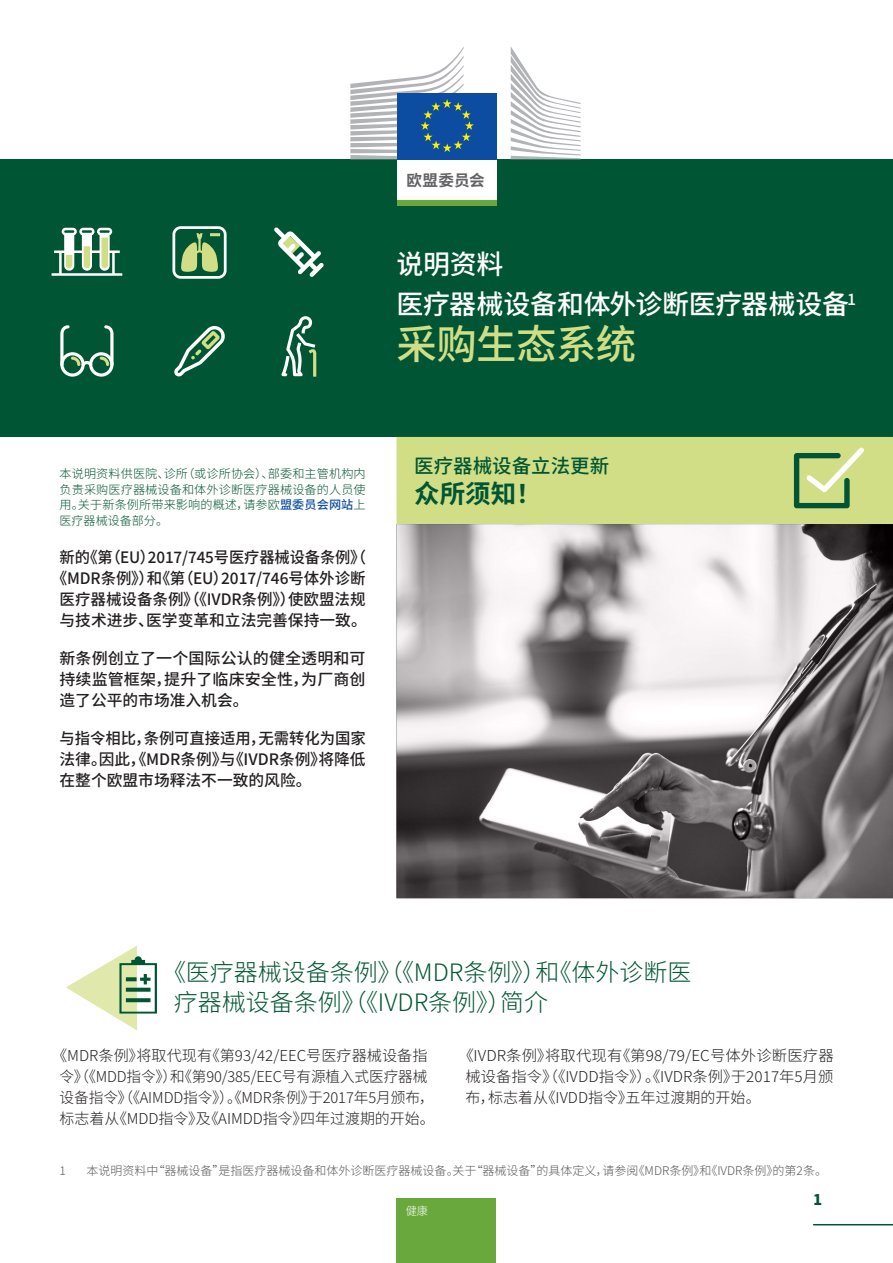
<style>
.page{position:relative;width:893px;height:1263px;background:#fff}
.page>*{position:absolute;margin:0;border:0;box-sizing:border-box;transform-origin:0 0}
.t1{font:500 40.5px "Source Han Sans CN";letter-spacing:-.015em;color:#d2de86}
.t2{font:500 27px "Source Han Sans CN";letter-spacing:-.01em;color:#fff}
.t3{font:700 25.5px "Source Han Sans CN";color:#005634}
.t4{font:300 24px/30px "Source Han Sans CN";color:#005634}
.t5{font:500 19.5px "Source Han Sans CN";color:#005634}
.t6{font:700 16.5px "EC Square Sans Pro";color:#005634}
.t7{font:500 15.75px/21px "Source Han Sans CN";color:#231f20;text-align:justify}
.t8{font:700 15.6px "Source Han Sans CN";letter-spacing:.01em;color:#636366}
.t9{font:300 15px/21px "Source Han Sans CN";color:#231f20;text-align:center}
.t10{font:300 12px/15.6px "Source Han Sans CN";letter-spacing:.01em;color:#005634;text-align:justify}
.t11{font:300 12px "Source Han Sans CN";color:#57585a}
.t12{font:300 11.25px "Source Han Sans CN";color:#fff}
.s1{font-weight:500;color:#0d4da1}
</style>
<div class="page">
<div style="left:0;top:159px;width:893px;height:278px;background:#005634"></div>
<img style="left:396px;top:524px;width:497px;height:374px">
<div style="left:396px;top:437px;width:497px;height:87px;background:#d2de86"></div>
<hr style="left:814px;top:1224px;width:79px;height:1px;background:#005634">
<svg style="left:66px;top:945px;width:91px;height:85px"></svg>
<svg style="left:181px;top:233px;width:39px;height:39px"></svg>
<div style="left:172px;top:226px;width:55px;height:53px;border:3px solid #fff;border-radius:7px"></div>
<svg style="left:281px;top:316px;width:35px;height:61px"></svg>
<svg style="left:52px;top:228px;width:70px;height:48px"></svg>
<svg style="left:60px;top:325px;width:54px;height:52px"></svg>
<svg style="left:274px;top:227px;width:50px;height:50px"></svg>
<svg style="left:174px;top:326px;width:51px;height:50px"></svg>
<div style="left:397px;top:157px;width:100px;height:44px;background:#fff"></div>
<div style="left:397px;top:93px;width:100px;height:66px;background:#0d4da1"></div>
<svg style="left:350px;top:47px;width:124px;height:112px"></svg>
<div style="left:397px;top:200px;width:100px;height:6px;background:#68a83c"></div>
<svg style="left:511px;top:47px;width:70px;height:112px"></svg>
<div style="left:397px;top:1198px;width:99px;height:65px;background:#68a83c"></div>
<p class="t8" style="left:407px;top:172px;width:80px">欧盟委员会</p>
<p class="t2" style="left:396px;top:249px;width:109px">说明资料</p>
<p class="t2" style="left:396px;top:289px;width:461px">医疗器械设备和体外诊断医疗器械设备<sup>1</sup></p>
<p class="t1" style="left:396px;top:321px;width:241px">采购生态系统</p>
<p class="t10" style="left:60px;top:466px;width:308px">本说明资料供医院、诊所（或诊所协会）、部委和主管机构内负责采购医疗器械设备和体外诊断医疗器械设备的人员使用。关于新条例所带来影响的概述，请参欧<span class="s1">盟委员会网站</span>上医疗器械设备部分。</p>
<p class="t7" style="left:52px;top:547px;width:316px;text-align:center">新的《第（EU）2017/745号医疗器械设备条例》（《MDR条例》）和《第（EU）2017/746号体外诊断医疗器械设备条例》（《IVDR条例》）使欧盟法规与技术进步、医学变革和立法完善保持一致。</p>
<p class="t7" style="left:60px;top:648px;width:308px">新条例创立了一个国际公认的健全透明和可持续监管框架，提升了临床安全性，为厂商创造了公平的市场准入机会。</p>
<p class="t7" style="left:60px;top:728px;width:308px">与指令相比，条例可直接适用，无需转化为国家法律。因此，《MDR条例》与《IVDR条例》将降低在整个欧盟市场释法不一致的风险。</p>
<p class="t5" style="left:414px;top:455px;width:196px">医疗器械设备立法更新</p>
<p class="t3" style="left:414px;top:479px;width:129px">众所须知！</p>
<p class="t4" style="left:174px;top:958px;width:519px;text-indent:-12px">《医疗器械设备条例》（《MDR条例》）和《体外诊断医疗器械设备条例》（《IVDR条例》）简介</p>
<p class="t9" style="left:52px;top:1045px;width:384px">《MDR条例》将取代现有《第93/42/EEC号医疗器械设备指令》（《MDD指令》）和《第90/385/EEC号有源植入式医疗器械设备指令》（《AIMDD指令》）。《MDR条例》于2017年5月颁布，标志着从《MDD指令》及《AIMDD指令》四年过渡期的开始。</p>
<p class="t9" style="left:466px;top:1045px;width:370px;text-align:justify;text-indent:-7px">《IVDR条例》将取代现有《第98/79/EC号体外诊断医疗器械设备指令》（《IVDD指令》）。《IVDR条例》于2017年5月颁布，标志着从《IVDD指令》五年过渡期的开始。</p>
<p class="t11" style="left:60px;top:1163px;width:8px">1</p>
<p class="t11" style="left:87px;top:1163px;width:742px">本说明资料中“器械设备”是指医疗器械设备和体外诊断医疗器械设备。关于“器械设备”的具体定义，请参阅《MDR条例》和《IVDR条例》的第2条。</p>
<p class="t12" style="left:406px;top:1205px;width:24px">健康</p>
<p class="t6" style="left:813px;top:1189px;width:11px">1</p>
</div>
